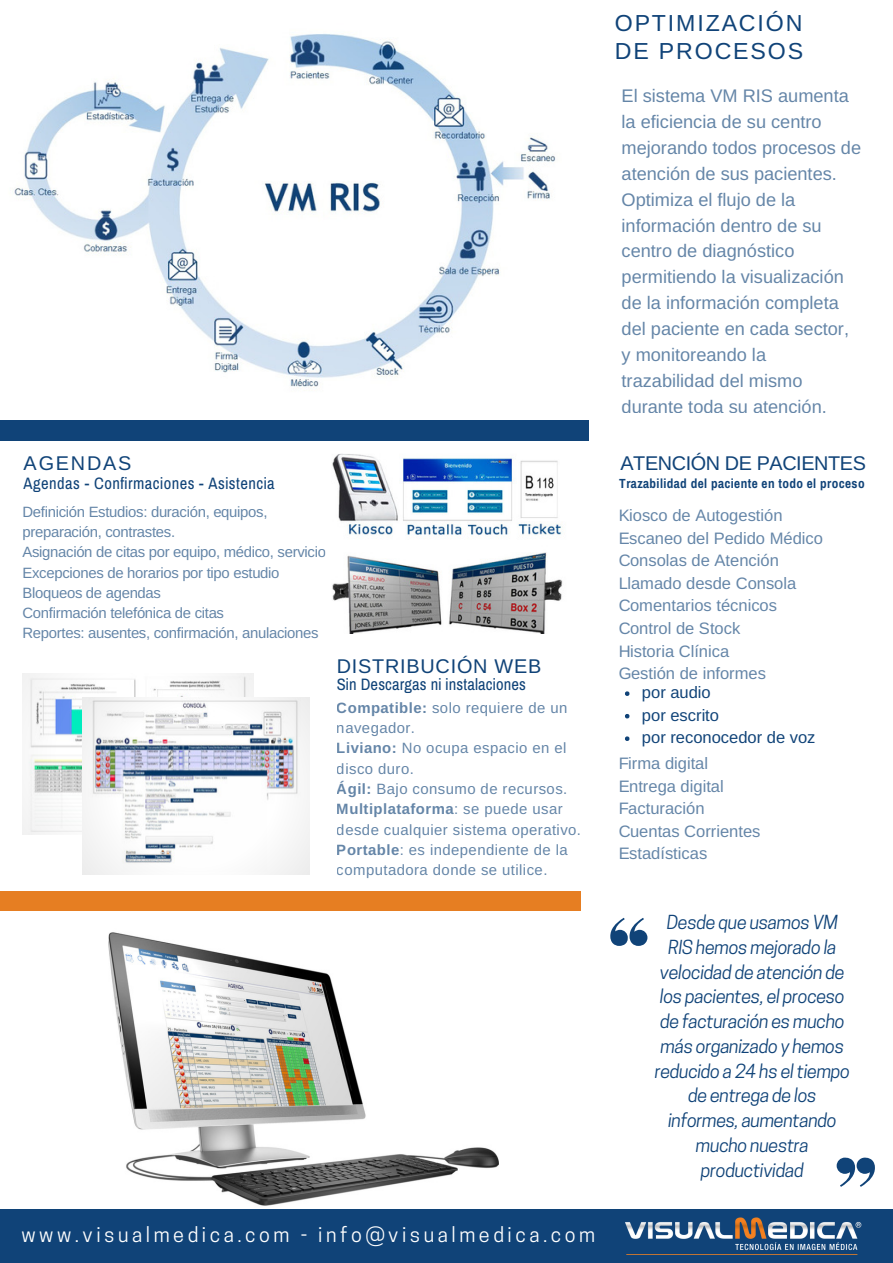
<style>
.page{position:relative;width:893px;height:1263px;background:#fff}
.page>*{position:absolute;margin:0;border:0;box-sizing:border-box;transform-origin:0 0}
.t1{font:23.25px/28.2px "Arimo";letter-spacing:.08em;color:#104378}
.t2{font:19.8px "Cooper Hewitt";letter-spacing:.18em;color:#fff}
.t3{font:19.8px "Arimo";letter-spacing:-.02em;color:#104378}
.t4{font:19.8px "Arimo";letter-spacing:.04em;color:#104378}
.t5{font:19.8px "Arimo";letter-spacing:.09em;color:#104378}
.t6{font:18.15px/26px "Arimo";color:#104378}
.t7{font:italic 18.15px/24.8px "Cooper Hewitt";letter-spacing:-.025em;color:#104378;text-align:center}
.t8{font:16.5px/22.5px "Arimo";color:#104378}
.t9{font:16.5px "Archivo Narrow";letter-spacing:.03em;color:#104378}
.t10{font:16.5px "Archivo Narrow";letter-spacing:.01em;color:#104378}
.t11{font:14.85px/20.2px "Arimo";letter-spacing:-.02em;color:#104378}
.t12{font:14.85px/20.2px "Arimo";letter-spacing:.03em;color:#104378}
.t13{font:700 13.2px "Archivo Narrow";letter-spacing:.03em;color:#104378}
.s1{font-weight:700}
</style>
<div class="page">
<img style="left:108px;top:891px;width:391px;height:315px">
<div style="left:0;top:1209px;width:893px;height:54px;background:#104378"></div>
<img style="left:14px;top:33px;width:541px;height:355px">
<div style="left:0;top:892px;width:581px;height:19px;background:#e67e22"></div>
<div style="left:0;top:420px;width:589px;height:20px;background:#104378"></div>
<img style="left:625px;top:1217px;width:237px;height:38px">
<svg style="left:610px;top:918px;width:37px;height:28px"></svg>
<svg style="left:837px;top:1157px;width:38px;height:30px"></svg>
<svg style="left:23px;top:673px;width:230px;height:161px;fill:#f6f6f6"></svg>
<svg style="left:82px;top:697px;width:228px;height:178px;fill:#f5f5f6"></svg>
<img style="left:332px;top:454px;width:231px;height:180px">
<svg style="left:625px;top:691px;width:4px;height:5px"></svg>
<svg style="left:625px;top:714px;width:4px;height:4px"></svg>
<svg style="left:625px;top:736px;width:4px;height:5px"></svg>
<p class="t5" style="left:24px;top:452px;width:109px">AGENDAS</p>
<p class="t11" style="left:23px;top:501px;width:305px">Definición Estudios: duración, equipos, preparación, contrastes.<br>Asignación de citas por equipo, médico, servicio Excepciones de horarios por tipo estudio Bloqueos de agendas<br>Confirmación telefónica de citas<br>Reportes: ausentes, confirmación, anulaciones</p>
<p class="t9" style="left:24px;top:474px;width:253px">Agendas - Confirmaciones - Asistencia</p>
<p class="t4" style="left:337px;top:655px;width:206px">DISTRIBUCIÓN WEB</p>
<p class="t10" style="left:337px;top:675px;width:191px">Sin Descargas ni instalaciones</p>
<p class="t12" style="left:337px;top:698px;width:246px"><span class="s1">Compatible:</span> solo requiere de un navegador.<br><span class="s1">Liviano:</span> No ocupa espacio en el disco duro.<br><span class="s1">Ágil:</span> Bajo consumo de recursos.<br><span class="s1">Multiplataforma</span>: se puede usar desde cualquier sistema operativo.<br><span class="s1">Portable</span>: es independiente de la computadora donde se utilice.</p>
<p class="t2" style="left:21px;top:1227px;width:575px">www.visualmedica.com - info@visualmedica.com</p>
<p class="t1" style="left:615px;top:9px;width:190px">OPTIMIZACIÓN<br>DE PROCESOS</p>
<p class="t6" style="left:622px;top:83px;width:241px">El sistema VM RIS aumenta la eficiencia de su centro mejorando todos procesos de atención de sus pacientes.<br>Optimiza el flujo de la información dentro de su centro de diagnóstico permitiendo la visualización de la información completa del paciente en cada sector, y monitoreando la trazabilidad del mismo durante toda su atención.</p>
<p class="t3" style="left:620px;top:452px;width:247px">ATENCIÓN DE PACIENTES</p>
<p class="t13" style="left:619px;top:475px;width:247px">Trazabilidad del paciente en todo el proceso</p>
<p class="t8" style="left:618px;top:504px;width:206px">Kiosco de Autogestión<br>Escaneo del Pedido Médico<br>Consolas de Atención<br>Llamado desde Consola<br>Comentarios técnicos<br>Control de Stock<br>Historia Clínica<br>Gestión de informes</p>
<p class="t8" style="left:642px;top:681px;width:175px">por audio<br>por escrito<br>por reconocedor de voz</p>
<p class="t8" style="left:618px;top:752px;width:144px">Firma digital<br>Entrega digital<br>Facturación<br>Cuentas Corrientes<br>Estadísticas</p>
<p class="t7" style="left:655px;top:912px;width:197px">Desde que usamos VM<br>RIS hemos mejorado la velocidad de atención de los pacientes, el proceso de facturación es mucho más organizado y hemos reducido a 24 hs el tiempo de entrega de los informes, aumentando mucho nuestra productividad</p>
</div>
